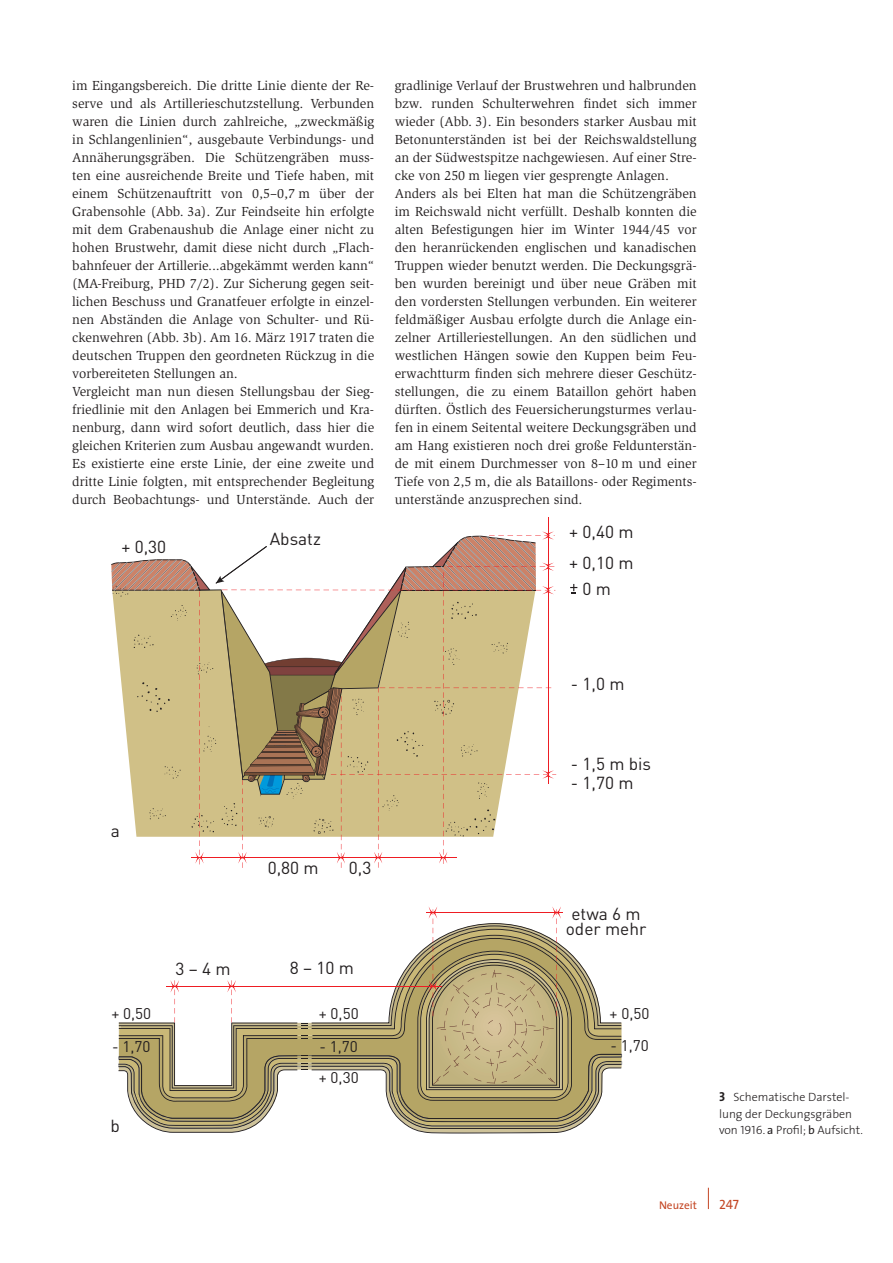
<style>
.page{position:relative;width:893px;height:1263px;background:#fff}
.page>*{position:absolute;margin:0;border:0;box-sizing:border-box;transform-origin:0 0}
.t1{font:17.25px/14.7px "DIN";color:#231f20;text-align:center}
.t2{font:15.3px "DIN";color:#231f20}
.t3{font:13.5px/18px "Slimbach";color:#231f20}
.t4{font:13.5px "The Sans Caps";color:#c44725}
.t5{font:300 12px/16.5px "The Sans";color:#231f20}
.t6{font:11.25px "The Sans";color:#c44725}
.s1{font-family:"The Sans Bold Caps";font-weight:400;font-size:13.05px}
.s2{font-family:"The Sans Light Caps";font-weight:400}
.s3{font-weight:400}
</style>
<div class="page">
<svg style="left:708px;top:1188px;width:1px;height:21px"></svg>
<svg style="left:118px;top:907px;width:505px;height:226px"></svg>
<svg style="left:570px;top:584px;width:7px;height:9px"></svg>
<hr style="left:548px;top:517px;width:1px;height:267px;background:#ee1d23">
<svg style="left:111px;top:531px;width:445px;height:337px"></svg>
<p class="t3" style="left:72px;top:77px;width:303px">im Eingangsbereich. Die dritte Linie diente der Re&shy;serve und als Artillerieschutzstellung. Verbunden waren die Linien durch zahlreiche, „zweckmäßig in Schlangenlinien“, ausgebaute Verbindungs- und Annäherungsgräben. Die Schützengräben muss&shy;ten eine ausreichende Breite und Tiefe haben, mit einem Schützenauftritt von 0,5–0,7 m über der Grabensohle (Abb. 3a). Zur Feindseite hin erfolgte mit dem Grabenaushub die Anlage einer nicht zu hohen Brustwehr, damit diese nicht durch „Flach&shy;bahnfeuer der Artillerie...abgekämmt werden kann“ (MA-Freiburg, PHD 7/2). Zur Sicherung gegen seit&shy;lichen Beschuss und Granatfeuer erfolgte in einzel&shy;nen Abständen die Anlage von Schulter- und Rü&shy;ckenwehren (Abb. 3b). Am 16. März 1917 traten die deutschen Truppen den geordneten Rückzug in die vorbereiteten Stellungen an.<br>Vergleicht man nun diesen Stellungsbau der Sieg&shy;friedlinie mit den Anlagen bei Emmerich und Kra&shy;nenburg, dann wird sofort deutlich, dass hier die gleichen Kriterien zum Ausbau angewandt wurden.<br>Es existierte eine erste Linie, der eine zweite und dritte Linie folgten, mit entsprechender Begleitung durch Beobachtungs- und Unterstände. Auch der</p>
<p class="t3" style="left:395px;top:76px;width:303px">gradlinige Verlauf der Brustwehren und halbrunden bzw. runden Schulterwehren findet sich immer wieder (Abb. 3). Ein besonders starker Ausbau mit Betonunterständen ist bei der Reichswaldstellung an der Südwestspitze nachgewiesen. Auf einer Stre&shy;cke von 250 m liegen vier gesprengte Anlagen.<br>Anders als bei Elten hat man die Schützengräben im Reichswald nicht verfüllt. Deshalb konnten die alten Befestigungen hier im Winter 1944/45 vor den heranrückenden englischen und kanadischen Truppen wieder benutzt werden. Die Deckungsgrä&shy;ben wurden bereinigt und über neue Gräben mit den vordersten Stellungen verbunden. Ein weiterer feldmäßiger Ausbau erfolgte durch die Anlage ein&shy;zelner Artilleriestellungen. An den südlichen und westlichen Hängen sowie den Kuppen beim Feu&shy;erwachtturm finden sich mehrere dieser Geschütz&shy;stellungen, die zu einem Bataillon gehört haben dürften. Östlich des Feuersicherungsturmes verlau&shy;fen in einem Seitental weitere Deckungsgräben und am Hang existieren noch drei große Feldunterstän&shy;de mit einem Durchmesser von 8–10 m und einer Tiefe von 2,5 m, die als Bataillons- oder Regiments&shy;unterstände anzusprechen sind.</p>
<p class="t1" style="left:121px;top:539px;width:46px">+ 0,30</p>
<p class="t1" style="left:270px;top:531px;width:53px">Absatz</p>
<p class="t1" style="left:111px;top:823px;width:11px">a</p>
<p class="t1" style="left:268px;top:860px;width:52px">0,80 m</p>
<p class="t1" style="left:349px;top:860px;width:24px">0,3</p>
<p class="t1" style="left:176px;top:961px;width:57px">3 – 4 m</p>
<p class="t1" style="left:290px;top:960px;width:66px">8 – 10 m</p>
<p class="t2" style="left:111px;top:1004px;width:41px">+ 0,50</p>
<p class="t2" style="left:112px;top:1037px;width:40px">- 1,70</p>
<p class="t2" style="left:319px;top:1037px;width:40px">- 1,70</p>
<p class="t2" style="left:319px;top:1004px;width:41px">+ 0,50</p>
<p class="t1" style="left:110px;top:1118px;width:11px">b</p>
<p class="t2" style="left:319px;top:1068px;width:41px">+ 0,30</p>
<p class="t1" style="left:569px;top:516px;width:66px;line-height:31px;text-align:left">+ 0,40 m + 0,10 m</p>
<p class="t1" style="left:583px;top:581px;width:30px">0 m</p>
<p class="t1" style="left:571px;top:676px;width:55px">- 1,0 m</p>
<p class="t1" style="left:571px;top:756px;width:82px">- 1,5 m bis</p>
<p class="t1" style="left:571px;top:775px;width:64px">- 1,70 m</p>
<p class="t1" style="left:566px;top:906px;width:82px">etwa 6 m oder mehr</p>
<p class="t2" style="left:610px;top:1004px;width:41px">+ 0,50</p>
<p class="t2" style="left:610px;top:1036px;width:40px">- 1,70</p>
<p class="t5" style="left:719px;top:1089px;width:145px"><span class="s1">3</span> Schematische Darstel&shy;lung der Deckungsgräben von <span class="s2">1916</span>. <span class="s3">a</span> Profil; <span class="s3">b</span> Aufsicht.</p>
<p class="t6" style="left:659px;top:1195px;width:39px">Neuzeit</p>
<p class="t4" style="left:719px;top:1193px;width:22px">247</p>
</div>
